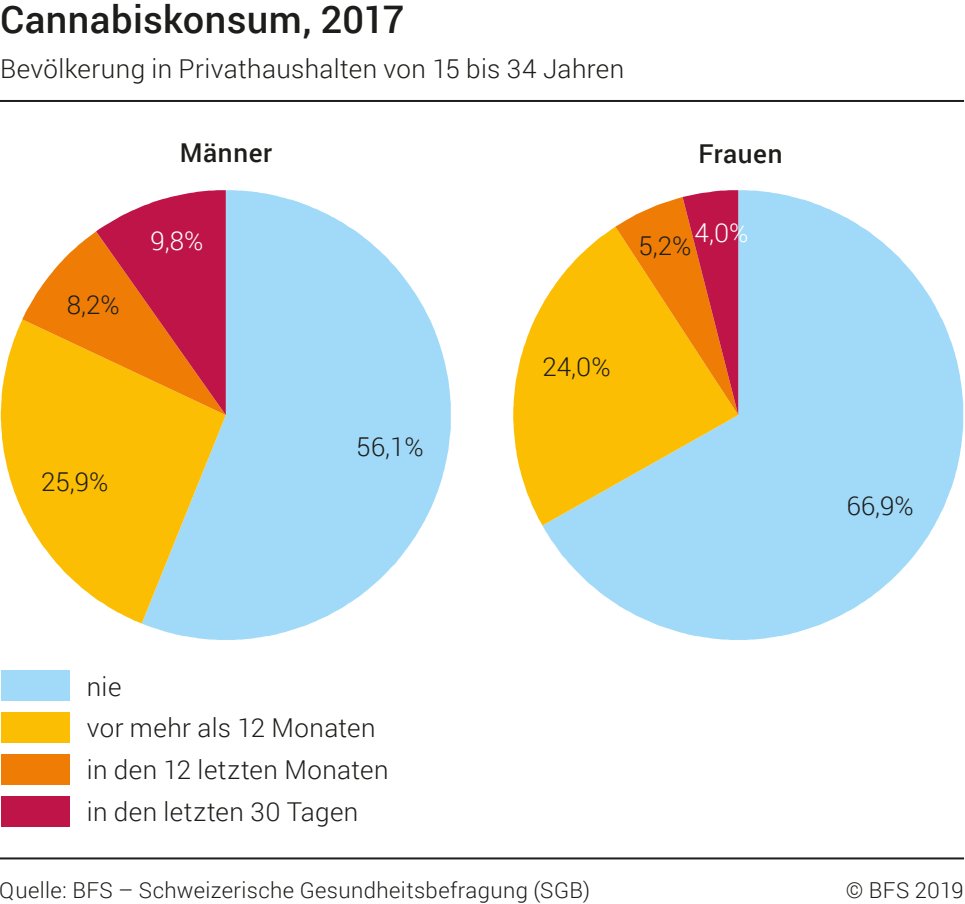
<style>
.page{position:relative;width:965px;height:904px;background:#fff}
.page>*{position:absolute;margin:0;border:0;box-sizing:border-box;transform-origin:0 0}
.t1{font:500 38px "Roboto";letter-spacing:.01em;color:#1d1d1b}
.t2{font:300 26px/42px "Roboto";letter-spacing:.015em;color:#1d1d1b}
.t3{font:500 26px "Roboto";letter-spacing:.025em;color:#1d1d1b}
.t4{font:300 26px "Roboto";color:#fff}
.t5{font:300 22px "Roboto";letter-spacing:.02em;color:#1d1d1b}
</style>
<div class="page">
<hr style="left:0;top:100px;width:963px;height:2px;background:#1d1d1b">
<svg style="left:142px;top:190px;width:308px;height:450px;fill:#a1daf8"></svg>
<svg style="left:1px;top:320px;width:225px;height:303px;fill:#fcbe02"></svg>
<svg style="left:22px;top:231px;width:74px;height:184px"></svg>
<svg style="left:96px;top:190px;width:130px;height:225px;background:#d75637"></svg>
<div style="left:1px;top:670px;width:69px;height:31px;background:#a1daf8"></div>
<div style="left:1px;top:712px;width:69px;height:30px;background:#fcbe02"></div>
<div style="left:1px;top:754px;width:69px;height:30px;background:#ef7d05"></div>
<div style="left:1px;top:796px;width:69px;height:30px;background:#be1448"></div>
<hr style="left:0;top:857px;width:963px;height:2px;background:#1d1d1b">
<svg style="left:542px;top:190px;width:420px;height:450px;fill:#a1daf8"></svg>
<svg style="left:513px;top:227px;width:225px;height:298px;background:#e5ce65"></svg>
<svg style="left:615px;top:190px;width:123px;height:225px;background:#ea8920"></svg>
<h1 class="t1" style="left:0;top:-8px;width:405px">Cannabiskonsum, 2017</h1>
<p class="t2" style="left:0;top:47px;width:625px">Bevölkerung in Privathaushalten von 15 bis 34 Jahren</p>
<p class="t3" style="left:180px;top:134px;width:94px">Männer</p>
<p class="t3" style="left:698px;top:135px;width:86px">Frauen</p>
<p class="t2" style="left:67px;top:282px;width:55px">8,2%</p>
<p class="t4" style="left:150px;top:223px;width:55px">9,8%</p>
<p class="t2" style="left:41px;top:460px;width:69px">25,9%</p>
<p class="t2" style="left:356px;top:425px;width:69px">56,1%</p>
<p class="t4" style="left:694px;top:215px;width:55px">4,0%</p>
<p class="t2" style="left:638px;top:224px;width:55px">5,2%</p>
<p class="t2" style="left:542px;top:345px;width:70px">24,0%</p>
<p class="t2" style="left:87px;top:664px;width:303px">nie<br>vor mehr als 12 Monaten in den 12 letzten Monaten in den letzten 30 Tagen</p>
<p class="t2" style="left:846px;top:483px;width:69px">66,9%</p>
<p class="t5" style="left:0;top:875px;width:591px">Quelle: BFS – Schweizerische Gesundheitsbefragung (SGB)</p>
<p class="t5" style="left:845px;top:875px;width:119px">© BFS 2019</p>
</div>
